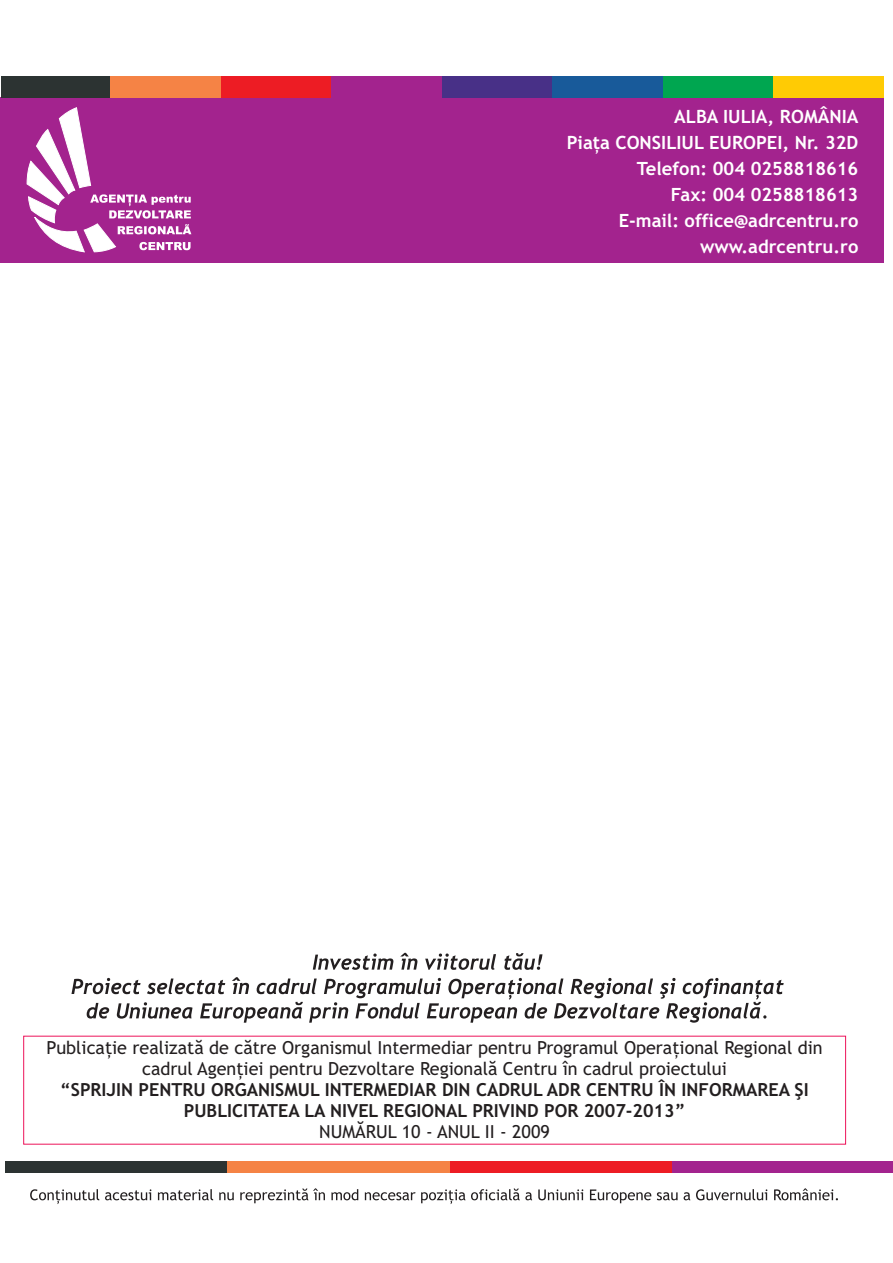
<style>
.page{position:relative;width:893px;height:1263px;background:#fff}
.page>*{position:absolute;margin:0;border:0;box-sizing:border-box;transform-origin:0 0}
.t1{font:700 18.3px/26px "Trebuchet MS";color:#fff;text-align:right}
.t2{font:18px/20.9px "Trebuchet MS";color:#231f20;text-align:center}
.t3{font:700 18px/20.9px "Trebuchet MS";color:#231f20;text-align:center}
</style>
<div class="page">
<div style="left:1px;top:97px;width:883px;height:166px;background:#a3238e"></div>
<div style="left:5px;top:1161px;width:223px;height:12px;background:#2c3332"></div>
<div style="left:228px;top:1161px;width:222px;height:12px;background:#f58345"></div>
<div style="left:450px;top:1161px;width:222px;height:12px;background:#ed1c24"></div>
<div style="left:672px;top:1161px;width:220px;height:12px;background:#a3238e"></div>
<div style="left:1px;top:76px;width:109px;height:21px;background:#2c3332"></div>
<div style="left:110px;top:76px;width:111px;height:21px;background:#f58345"></div>
<div style="left:221px;top:76px;width:110px;height:21px;background:#ed1c24"></div>
<div style="left:331px;top:76px;width:111px;height:21px;background:#a3238e"></div>
<div style="left:442px;top:76px;width:110px;height:21px;background:#483087"></div>
<div style="left:552px;top:76px;width:111px;height:21px;background:#185a9a"></div>
<div style="left:663px;top:76px;width:110px;height:21px;background:#00a650"></div>
<div style="left:773px;top:76px;width:111px;height:21px;background:#ffcb04"></div>
<svg style="left:71px;top:953px;width:713px;height:70px"></svg>
<svg style="left:27px;top:107px;width:164px;height:145px"></svg>
<svg style="left:30px;top:1188px;width:808px;height:16px"></svg>
<p class="t1" style="left:567px;top:105px;width:293px">ALBA IULIA, ROMÂNIA<br>Piaþa CONSILIUL EUROPEI, Nr. 32D<br>Telefon: 004 0258818616<br>Fax: 004 0258818613<br>E-mail: office@adrcentru.ro www.adrcentru.ro</p>
<p class="t2" style="left:46px;top:1039px;width:778px">Publicaþie realizatã de cãtre Organismul Intermediar pentru Programul Operaþional Regional din cadrul Agenþiei pentru Dezvoltare Regionalã Centru în cadrul proiectului</p>
<p class="t3" style="left:60px;top:1081px;width:750px">“SPRIJIN PENTRU ORGANISMUL INTERMEDIAR DIN CADRUL ADR CENTRU ÎN INFORMAREA ªI<br>PUBLICITATEA LA NIVEL REGIONAL PRIVIND POR 2007-2013”</p>
<p class="t2" style="left:319px;top:1123px;width:232px">NUMÃRUL 10 - ANUL II - 2009</p>
</div>
